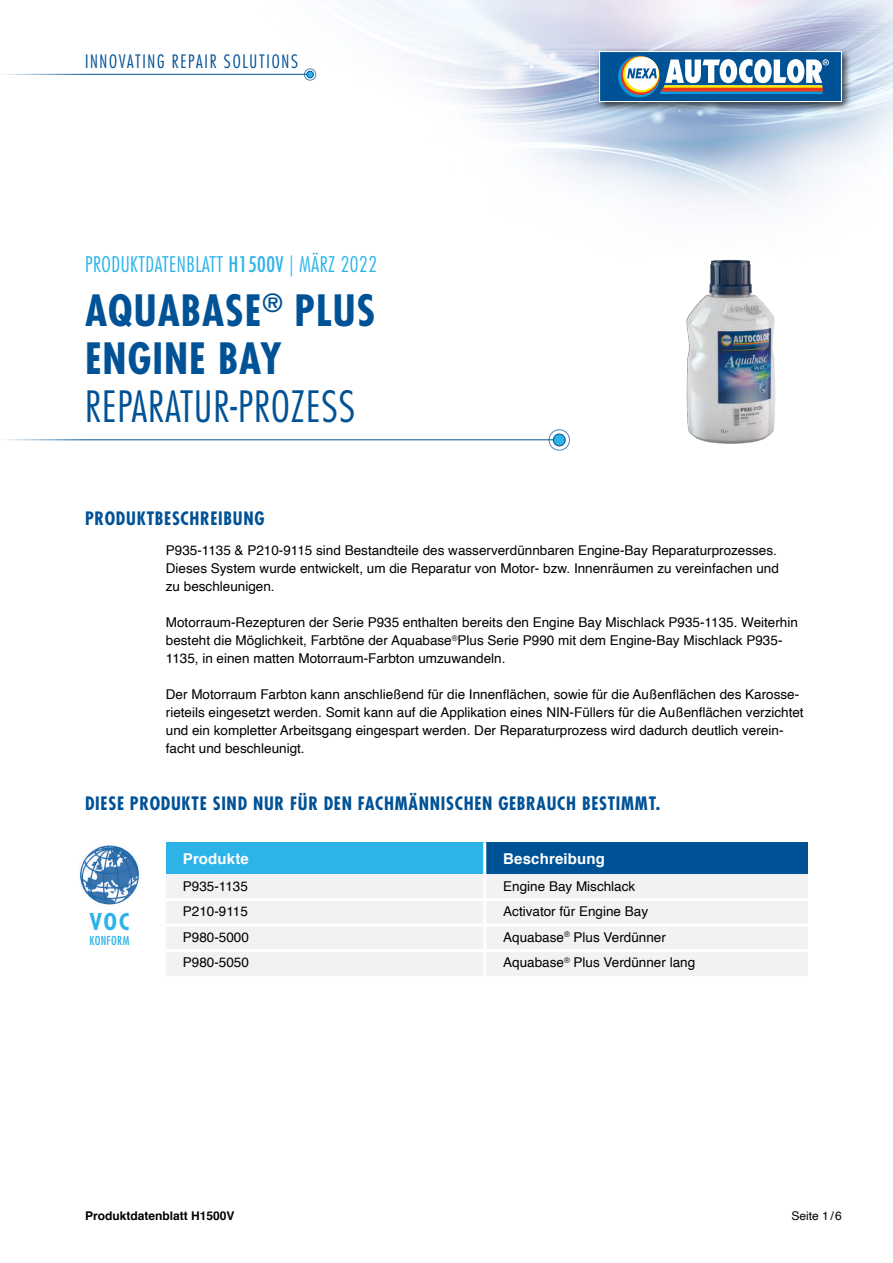
<style>
.page{position:relative;width:893px;height:1263px;background:#fff}
.page>*{position:absolute;margin:0;border:0;box-sizing:border-box;transform-origin:0 0}
.t1{font:700 condensed 42px/48px "Futura LT";letter-spacing:.025em;color:#005296}
.t2{font:300 condensed 42px "Futura LT";letter-spacing:.025em;color:#005296}
.t3{font:700 condensed 22.5px "Futura LT";color:#2cb4e9}
.t4{font:300 condensed 21px "Futura LT";letter-spacing:.025em;color:#2cb4e9}
.t5{font:700 condensed 18px "Futura LT";letter-spacing:.04em;color:#005296}
.t6{font:300 condensed 18px "Futura LT";letter-spacing:.095em;color:#005296}
.t7{font:700 15px "Helvetica";letter-spacing:.01em;color:#fff}
.t8{font:13.5px/18px "Helvetica";color:#000}
.t9{font:700 12px "Helvetica";color:#000}
.t10{font:12px "Helvetica";color:#000}
.t11{font:condensed 12px "Futura LT";letter-spacing:.025em;color:#2cb4e9}
.s1{font-weight:400}
</style>
<div class="page">
<img style="left:11px;top:0;width:882px;height:451px">
<div style="left:595px;top:47px;width:257px;height:65px;background:#000;opacity:.75"></div>
<div style="left:600px;top:52px;width:241px;height:50px;background:#005296"></div>
<div style="left:599px;top:51px;width:243px;height:51px;border:1px solid #fff"></div>
<svg style="left:618px;top:55px;width:211px;height:43px"></svg>
<hr style="left:0;top:74px;width:310px;height:1px;background:#005296">
<div style="left:307px;top:71px;width:6px;height:7px;background:#2cb4e9;border-radius:50%"></div>
<div style="left:307px;top:71px;width:7px;height:7px;border:1px solid #005296;border-radius:50%"></div>
<div style="left:304px;top:69px;width:12px;height:11px;border:1px solid #005296;border-radius:50%"></div>
<img style="left:630px;top:240px;width:199px;height:211px">
<div style="left:166px;top:842px;width:319px;height:32px;background:#2cb4e9"></div>
<div style="left:485px;top:842px;width:323px;height:32px;background:#005296"></div>
<div style="left:166px;top:874px;width:642px;height:102px;background:#f2f2f2"></div>
<hr style="left:483px;top:842px;width:3px;height:32px;background:#fff">
<hr style="left:483px;top:874px;width:3px;height:24px;background:#fff">
<hr style="left:483px;top:901px;width:3px;height:23px;background:#fff">
<hr style="left:483px;top:927px;width:3px;height:22px;background:#fff">
<hr style="left:483px;top:952px;width:3px;height:24px;background:#fff">
<hr style="left:166px;top:949px;width:319px;height:3px;background:#fff">
<hr style="left:485px;top:949px;width:323px;height:3px;background:#fff">
<hr style="left:166px;top:924px;width:319px;height:3px;background:#fff">
<hr style="left:485px;top:924px;width:323px;height:3px;background:#fff">
<hr style="left:166px;top:898px;width:319px;height:3px;background:#fff">
<hr style="left:485px;top:898px;width:323px;height:3px;background:#fff">
<img style="left:80px;top:845px;width:60px;height:60px">
<hr style="left:0;top:439px;width:560px;height:1px;background:#005296">
<div style="left:549px;top:429px;width:21px;height:21px;border:1px solid #005296;border-radius:50%"></div>
<div style="left:553px;top:434px;width:12px;height:12px;background:#2cb4e9;border-radius:50%"></div>
<div style="left:553px;top:434px;width:13px;height:12px;border:1px solid #005296;border-radius:50%"></div>
<h3 class="t6" style="left:85px;top:51px;width:214px">INNOVATING REPAIR SOLUTIONS</h3>
<h3 class="t4" style="left:85px;top:252px;width:294px">PRODUKTDATENBLATT <span class="s1">H1500V</span> | MÄRZ 2022</h3>
<h1 class="t1" style="left:85px;top:287px;width:292px">AQUABASE<sup>®</sup> PLUS<br>ENGINE BAY</h1>
<h1 class="t2" style="left:85px;top:382px;width:271px">REPARATUR-PROZESS</h1>
<h3 class="t5" style="left:85px;top:507px;width:181px">PRODUKTBESCHREIBUNG</h3>
<p class="t8" style="left:166px;top:542px;width:615px">P935-1135 &amp; P210-9115 sind Bestandteile des wasserverdünnbaren Engine-Bay Reparaturprozesses.<br>Dieses System wurde entwickelt, um die Reparatur von Motor- bzw. Innenräumen zu vereinfachen und zu beschleunigen.</p>
<p class="t8" style="left:166px;top:614px;width:634px">Motorraum-Rezepturen der Serie P935 enthalten bereits den Engine Bay Mischlack P935-1135. Weiterhin besteht die Möglichkeit, Farbtöne der Aquabase<sup>®</sup>Plus Serie P990 mit dem Engine-Bay Mischlack P935-<br>1135, in einen matten Motorraum-Farbton umzuwandeln.</p>
<p class="t8" style="left:166px;top:686px;width:639px">Der Motorraum Farbton kann anschließend für die Innenflächen, sowie für die Außenflächen des Karosse&shy;rieteils eingesetzt werden. Somit kann auf die Applikation eines NIN-Füllers für die Außenflächen verzichtet und ein kompletter Arbeitsgang eingespart werden. Der Reparaturprozess wird dadurch deutlich verein&shy;facht und beschleunigt.</p>
<h3 class="t5" style="left:85px;top:792px;width:577px">DIESE PRODUKTE SIND NUR FÜR DEN FACHMÄNNISCHEN GEBRAUCH BESTIMMT.</h3>
<h2 class="t3" style="left:90px;top:907px;width:41px">VOC</h2>
<p class="t11" style="left:89px;top:933px;width:41px">KONFORM</p>
<p class="t7" style="left:183px;top:846px;width:68px">Produkte</p>
<p class="t7" style="left:503px;top:846px;width:103px">Beschreibung</p>
<p class="t8" style="left:183px;top:877px;width:67px">P935-1135</p>
<p class="t8" style="left:503px;top:877px;width:134px">Engine Bay Mischlack</p>
<p class="t8" style="left:183px;top:903px;width:67px">P210-9115</p>
<p class="t8" style="left:503px;top:903px;width:146px">Activator für Engine Bay</p>
<p class="t8" style="left:183px;top:928px;width:68px">P980-5000</p>
<p class="t8" style="left:503px;top:928px;width:164px">Aquabase<sup>®</sup> Plus Verdünner</p>
<p class="t8" style="left:183px;top:954px;width:68px">P980-5050</p>
<p class="t8" style="left:503px;top:954px;width:193px">Aquabase<sup>®</sup> Plus Verdünner lang</p>
<p class="t9" style="left:85px;top:1206px;width:151px">Produktdatenblatt H1500V</p>
<p class="t10" style="left:792px;top:1207px;width:52px">Seite 1/6</p>
</div>
